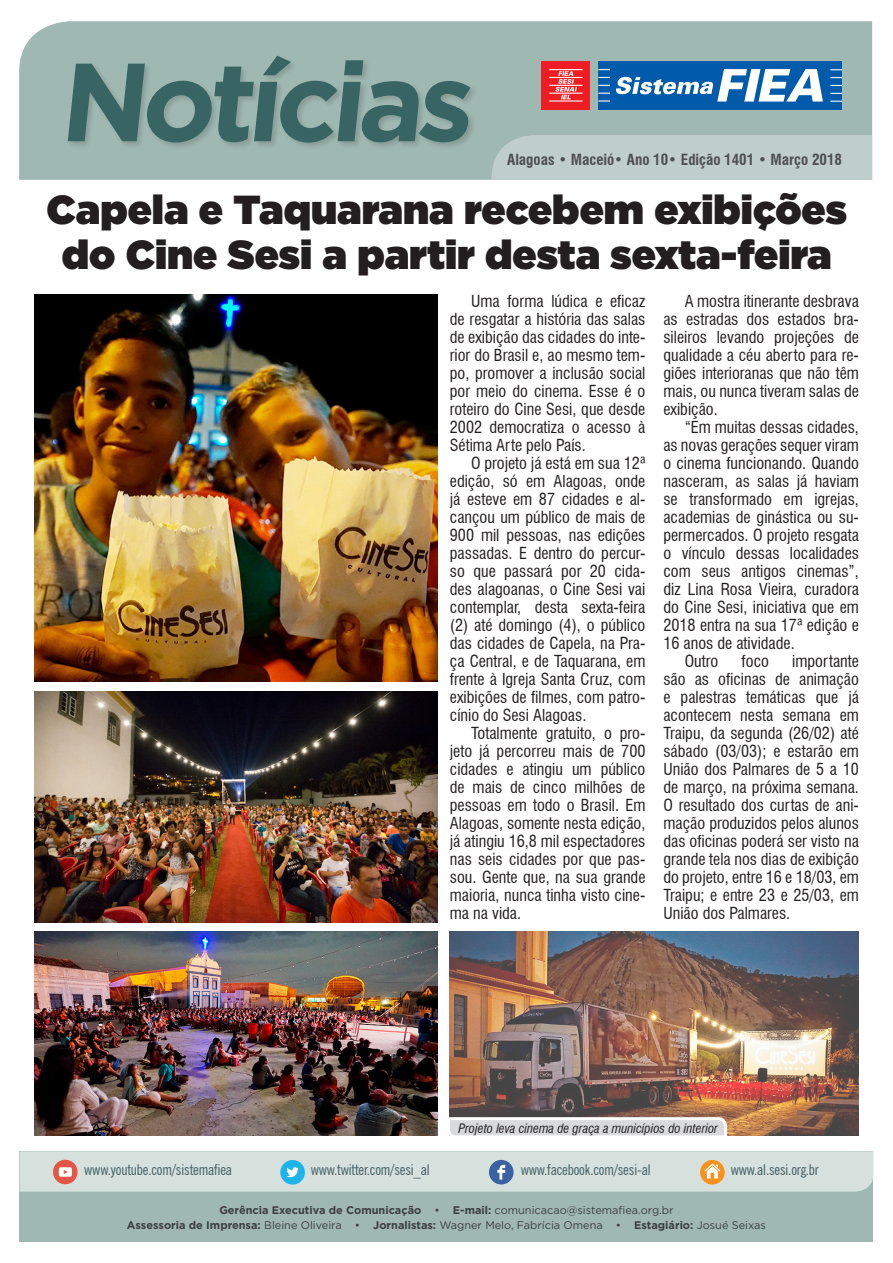
<style>
.page{position:relative;width:893px;height:1263px;background:#fff}
.page>*{position:absolute;margin:0;border:0;box-sizing:border-box;transform-origin:0 0}
.t1{font:700 110.85px "Gotham";color:#386563}
.t2{font:900 40.5px/45px "Gotham";color:#231f20;text-align:center}
.texto{font:condensed 16.2px/18px "Swiss 721 BT";color:#231f20;text-align:justify}
.t3{font:condensed 15px "News Gothic BT";letter-spacing:-.01em;color:#436169}
.t4{font:700 condensed 15px "Swiss 721 BT";color:#4e4f50}
.texto-2{font:italic condensed 12.75px "Swiss 721 BT";color:#231f20}
.t5{font:11.1px/15px "Gotham";color:#3e3e3f;text-align:center}
.s1{font-weight:700}
</style>
<div class="page">
<div style="left:20px;top:1151px;width:853px;height:91px;background:#9fb8b1"></div>
<div style="left:19px;top:21px;width:853px;height:159px;background:#9fb8b1"></div>
<div style="left:492px;top:135px;width:380px;height:45px;background:#bfceca"></div>
<div style="left:66px;top:55px;width:412px;height:95px;background:#231f20;opacity:.18"></div>
<div style="left:598px;top:61px;width:244px;height:48px;background:#015aaa"></div>
<div style="left:541px;top:61px;width:49px;height:48px;background:#ee1d23"></div>
<svg style="left:555px;top:71px;width:22px;height:28px"></svg>
<hr style="left:549px;top:77px;width:34px;height:1px;background:#fff">
<hr style="left:549px;top:100px;width:34px;height:2px;background:#fff">
<hr style="left:549px;top:93px;width:34px;height:1px;background:#fff">
<hr style="left:549px;top:85px;width:34px;height:1px;background:#fff">
<hr style="left:549px;top:69px;width:34px;height:1px;background:#fff">
<svg style="left:598px;top:77px;width:12px;height:1px"></svg>
<svg style="left:598px;top:100px;width:12px;height:2px"></svg>
<svg style="left:598px;top:93px;width:12px;height:1px"></svg>
<svg style="left:598px;top:85px;width:12px;height:1px"></svg>
<svg style="left:598px;top:69px;width:12px;height:1px"></svg>
<svg style="left:830px;top:77px;width:12px;height:1px"></svg>
<svg style="left:830px;top:101px;width:12px;height:1px"></svg>
<svg style="left:830px;top:93px;width:12px;height:1px"></svg>
<svg style="left:830px;top:85px;width:12px;height:1px"></svg>
<svg style="left:830px;top:69px;width:12px;height:1px"></svg>
<svg style="left:616px;top:69px;width:207px;height:33px"></svg>
<svg style="left:20px;top:1151px;width:853px;height:40px;background:#d2dbd7"></svg>
<img style="left:34px;top:295px;width:404px;height:386px">
<img style="left:450px;top:931px;width:409px;height:204px">
<img style="left:34px;top:691px;width:404px;height:232px">
<img style="left:34px;top:931px;width:404px;height:204px">
<svg style="left:449px;top:1116px;width:280px;height:20px"></svg>
<h1 class="t1" style="left:58px;top:29px;width:429px">Notícias</h1>
<p class="t4" style="left:507px;top:151px;width:336px">Alagoas • Maceió• Ano 10• Edição 1401 • Março 2018</p>
<p class="t2" style="left:47px;top:187px;width:802px">Capela e Taquarana recebem exibições do Cine Sesi a partir desta sexta-feira</p>
<p class="texto" style="left:450px;top:292px;width:197px;text-indent:21px">Uma forma lúdica e eficaz de resgatar a história das salas de exibição das cidades do inte&shy;rior do Brasil e, ao mesmo tem&shy;po, promover a inclusão social por meio do cinema. Esse é o roteiro do Cine Sesi, que desde 2002 democratiza o acesso à Sétima Arte pelo País.</p>
<p class="texto" style="left:450px;top:454px;width:197px;text-indent:21px">O projeto já está em sua 12ª edição, só em Alagoas, onde já esteve em 87 cidades e al&shy;cançou um público de mais de 900 mil pessoas, nas edições passadas. E dentro do percur&shy;so que passará por 20 cida&shy;des alagoanas, o Cine Sesi vai contemplar, desta sexta-feira (2) até domingo (4), o público das cidades de Capela, na Pra&shy;ça Central, e de Taquarana, em frente à Igreja Santa Cruz, com exibições de filmes, com patro&shy;cínio do Sesi Alagoas.</p>
<p class="texto" style="left:450px;top:724px;width:197px;text-indent:21px">Totalmente gratuito, o pro&shy;jeto já percorreu mais de 700 cidades e atingiu um público de mais de cinco milhões de pessoas em todo o Brasil. Em Alagoas, somente nesta edição, já atingiu 16,8 mil espectadores nas seis cidades por que pas&shy;sou. Gente que, na sua grande maioria, nunca tinha visto cine&shy;ma na vida.</p>
<p class="texto" style="left:663px;top:292px;width:197px;text-indent:21px">A mostra itinerante desbrava as estradas dos estados bra&shy;sileiros levando projeções de qualidade a céu aberto para re&shy;giões interioranas que não têm mais, ou nunca tiveram salas de exibição.</p>
<p class="texto" style="left:663px;top:418px;width:197px;text-indent:21px">“Em muitas dessas cidades, as novas gerações sequer viram o cinema funcionando. Quando nasceram, as salas já haviam se transformado em igrejas, academias de ginástica ou su&shy;permercados. O projeto resgata o vínculo dessas localidades com seus antigos cinemas”, diz Lina Rosa Vieira, curadora do Cine Sesi, iniciativa que em 2018 entra na sua 17ª edição e 16 anos de atividade.</p>
<p class="texto" style="left:685px;top:652px;width:35px">Outro</p>
<p class="texto" style="left:742px;top:652px;width:29px">foco</p>
<p class="texto" style="left:663px;top:652px;width:197px;text-indent:129px">importante são as oficinas de animação e palestras temáticas que já acontecem nesta semana em Traipu, da segunda (26/02) até sábado (03/03); e estarão em União dos Palmares de 5 a 10 de março, na próxima semana.<br>O resultado dos curtas de ani&shy;mação produzidos pelos alunos das oficinas poderá ser visto na grande tela nos dias de exibição do projeto, entre 16 e 18/03, em Traipu; e entre 23 e 25/03, em União dos Palmares.</p>
<p class="texto-2" style="left:458px;top:1120px;width:261px">Projeto leva cinema de graça a municípios do interior</p>
<p class="t3" style="left:84px;top:1161px;width:149px">www.youtube.com/sistemafiea</p>
<p class="t3" style="left:311px;top:1161px;width:121px">www.twitter.com/sesi_al</p>
<p class="t3" style="left:521px;top:1161px;width:131px">www.facebook.com/sesi-al</p>
<p class="t3" style="left:731px;top:1161px;width:90px">www.al.sesi.org.br</p>
<p class="t5" style="left:127px;top:1203px;width:641px"><span class="s1">Gerência Executiva de Comunicação</span> • <span class="s1">E-mail:</span> comunicacao@sistemafiea.org.br<br><span class="s1">Assessoria de Imprensa:</span> Bleine Oliveira • <span class="s1">Jornalistas:</span> Wagner Melo, Fabrícia Omena • <span class="s1">Estagiário:</span> Josué Seixas</p>
</div>
